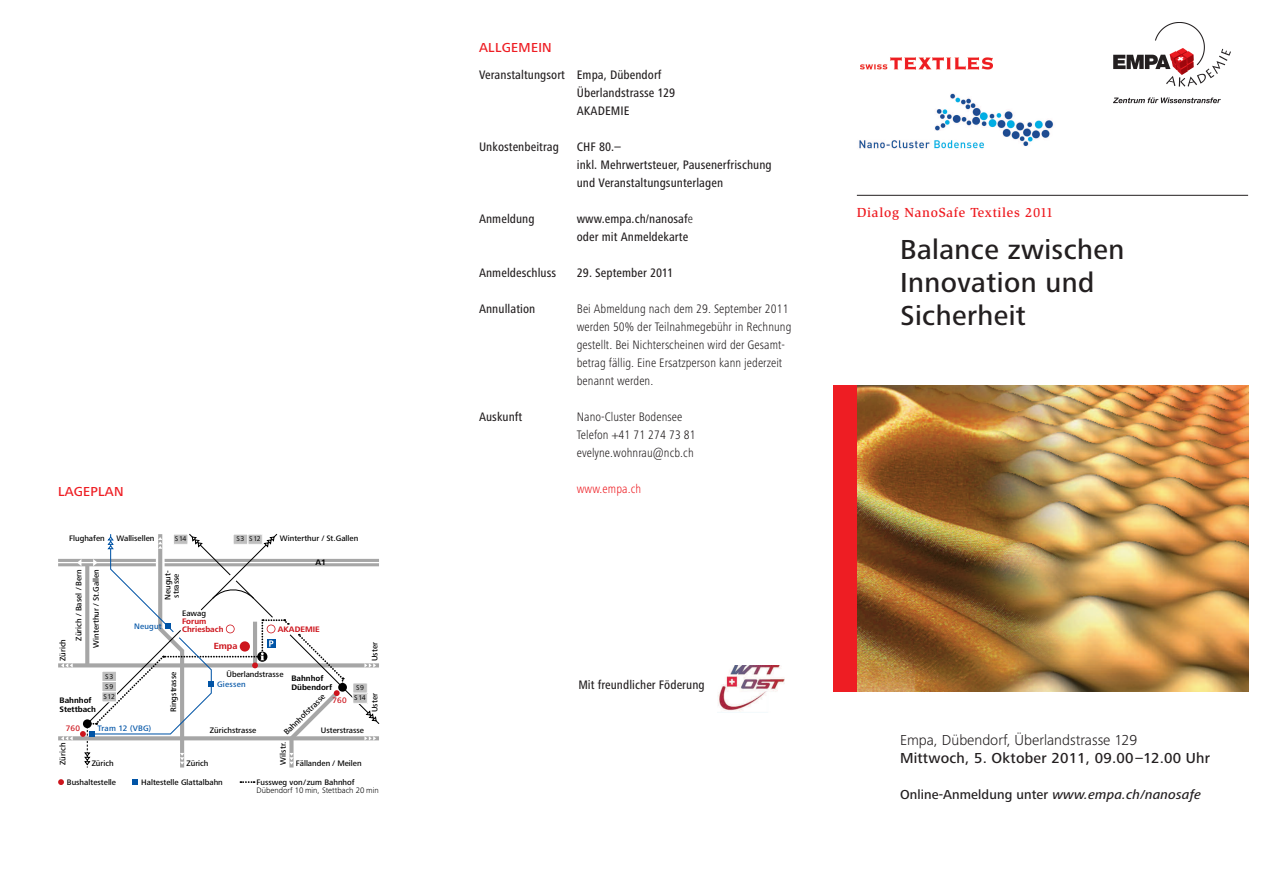
<style>
.page{position:relative;width:1263px;height:893px;background:#fff}
.page>*{position:absolute;margin:0;border:0;box-sizing:border-box;transform-origin:0 0}
.t1{font:500 28.5px/33px "Frutiger Next Pro";letter-spacing:.015em;color:#231f20}
.t2{font:500 15px "Frutiger Next Pro";letter-spacing:.015em;color:#231f20}
.t3{font:300 15px "Frutiger Next Pro";color:#231f20}
.t4{font:500 13.5px "Frutiger Next Pro";letter-spacing:.01em;color:#231f20}
.t5{font:500 13.5px "Slimbach Std";letter-spacing:.05em;color:#ee1d23}
.t6{font:500 13.5px "Frutiger Next Pro";letter-spacing:.025em;color:#ee1d23}
.t7{font:500 condensed 12.75px/18px "Frutiger Next Pro";letter-spacing:.005em;color:#231f20}
.t8{font:300 condensed 12.75px/18px "Frutiger Next Pro";letter-spacing:.005em;color:#231f20}
.t9{font:300 condensed 12.75px "Frutiger Next Pro";letter-spacing:.005em;color:#ee1d23}
.t10{font:700 9.3px "Frutiger Next Pro";color:#cd151d}
.t11{font:500 8.25px/8.2px "Frutiger Next Pro";color:#000}
.t12{font:700 8.25px/8.2px "Frutiger Next Pro";color:#000}
.t13{font:300 8.25px "Frutiger Next Pro";color:#000}
.t14{font:500 8.25px "Frutiger Next Pro";letter-spacing:.025em;color:#0154a6}
.t15{font:700 8.25px/8.2px "Frutiger Next Pro";color:#cd151d}
.t16{font:500 8.25px "Frutiger Next Pro";letter-spacing:.025em;color:#cd151d}
.t17{font:7.2px "Frutiger Next Pro";letter-spacing:.1em;color:#000}
.s1{color:#fff}
.s2{font-weight:300}
.s3{font-style:italic}
</style>
<div class="page">
<img style="left:1114px;top:22px;width:117px;height:82px">
<img style="left:857px;top:385px;width:391px;height:306px">
<div style="left:833px;top:385px;width:24px;height:306px;background:#ee1d23"></div>
<hr style="left:857px;top:195px;width:391px;height:1px;background:#231f20">
<hr style="left:58px;top:559px;width:98px;height:3px;background:#a6a6a6">
<hr style="left:58px;top:563px;width:98px;height:3px;background:#a6a6a6">
<svg style="left:58px;top:663px;width:3px;height:4px"></svg>
<svg style="left:58px;top:736px;width:3px;height:4px"></svg>
<svg style="left:58px;top:779px;width:6px;height:6px"></svg>
<svg style="left:240px;top:781px;width:15px;height:2px"></svg>
<svg style="left:133px;top:779px;width:5px;height:6px"></svg>
<svg style="left:61px;top:534px;width:319px;height:234px"></svg>
<img style="left:861px;top:58px;width:132px;height:11px">
<img style="left:859px;top:93px;width:195px;height:56px">
<img style="left:718px;top:666px;width:67px;height:46px">
<h3 class="t6" style="left:58px;top:487px;width:67px">LAGEPLAN</h3>
<p class="t11" style="left:69px;top:535px;width:37px">Flughafen</p>
<p class="t11" style="left:280px;top:535px;width:80px">Winterthur / St.Gallen</p>
<p class="t11" style="left:116px;top:535px;width:40px">Wallisellen</p>
<p class="t17" style="left:175px;top:537px;width:13px">S14</p>
<p class="t17" style="left:249px;top:537px;width:13px">S12</p>
<p class="t17" style="left:236px;top:537px;width:10px">S3</p>
<p class="t12" style="left:315px;top:559px;width:12px">A1</p>
<p class="t11" style="left:93px;top:648px;width:80px;rotate:-90deg">Winterthur / St.Gallen</p>
<p class="t11" style="left:75px;top:640px;width:73px;rotate:-90deg">Zürich / Basel / Bern</p>
<p class="t11" style="left:164px;top:600px;width:31px;rotate:-90deg">Neugut&shy;strasse<span class="s1">-</span></p>
<p class="t11" style="left:182px;top:610px;width:26px">Eawag</p>
<p class="t15" style="left:182px;top:618px;width:43px">Forum<br>Chriesbach</p>
<p class="t15" style="left:278px;top:626px;width:43px">AKADEMIE</p>
<p class="t14" style="left:134px;top:623px;width:29px">Neugut</p>
<p class="t11" style="left:59px;top:661px;width:24px;rotate:-90deg">Zürich</p>
<p class="t11" style="left:372px;top:661px;width:20px;rotate:-90deg">Uster</p>
<p class="t11" style="left:372px;top:712px;width:20px;rotate:-90deg">Uster</p>
<p class="t10" style="left:214px;top:643px;width:25px">Empa</p>
<p class="t11" style="left:226px;top:671px;width:59px">Überlandstrasse</p>
<p class="t11" style="left:170px;top:712px;width:42px;rotate:-90deg">Ringstrasse</p>
<p class="t17" style="left:105px;top:674px;width:10px">S3</p>
<p class="t12" style="left:291px;top:675px;width:42px">Bahnhof<br>Dübendorf</p>
<p class="t14" style="left:217px;top:682px;width:30px">Giessen</p>
<p class="t17" style="left:105px;top:684px;width:10px">S9</p>
<p class="t17" style="left:356px;top:685px;width:10px">S9</p>
<p class="t11" style="left:283px;top:731px;width:56px;rotate:-45deg">Bahnhofstrasse</p>
<p class="t17" style="left:103px;top:694px;width:13px">S12</p>
<p class="t17" style="left:354px;top:696px;width:13px">S14</p>
<p class="t12" style="left:60px;top:697px;width:38px">Bahnhof<br>Stettbach</p>
<p class="t16" style="left:332px;top:698px;width:16px">760</p>
<p class="t14" style="left:98px;top:725px;width:55px">Tram 12 (VBG)</p>
<p class="t16" style="left:66px;top:725px;width:16px">760</p>
<p class="t11" style="left:210px;top:726px;width:48px">Zürichstrasse</p>
<p class="t11" style="left:321px;top:726px;width:45px">Usterstrasse</p>
<p class="t11" style="left:59px;top:765px;width:24px;rotate:-90deg">Zürich</p>
<p class="t11" style="left:280px;top:765px;width:24px;rotate:-90deg">Wilstr.</p>
<p class="t11" style="left:92px;top:760px;width:24px">Zürich</p>
<p class="t11" style="left:186px;top:760px;width:24px">Zürich</p>
<p class="t11" style="left:296px;top:760px;width:67px">Fällanden / Meilen</p>
<p class="t11" style="left:67px;top:779px;width:51px">Bushaltestelle</p>
<p class="t11" style="left:256px;top:779px;width:100px">Fussweg von/zum Bahnhof</p>
<p class="t13" style="left:256px;top:788px;width:124px">Dübendorf 10 min, Stettbach 20 min</p>
<p class="t11" style="left:141px;top:779px;width:83px">Haltestelle Glattalbahn</p>
<h3 class="t6" style="left:479px;top:43px;width:74px">ALLGEMEIN</h3>
<h3 class="t7" style="left:577px;top:67px;width:100px;text-indent:-98px">Veranstaltungsort Empa, Dübendorf<br>Überlandstrasse 129<br>AKADEMIE</h3>
<h3 class="t7" style="left:479px;top:139px;width:81px">Unkostenbeitrag</h3>
<h3 class="t7" style="left:577px;top:139px;width:196px">CHF 80.–<br>inkl. Mehrwertsteuer, Pausenerfrischung und Veranstaltungsunterlagen</h3>
<h3 class="t7" style="left:479px;top:211px;width:57px">Anmeldung</h3>
<h3 class="t7" style="left:577px;top:211px;width:118px">www.empa.ch/nanosaf<span class="s2">e </span>oder mit Anmeldekarte</h3>
<h3 class="t7" style="left:479px;top:265px;width:79px">Anmeldeschluss</h3>
<h3 class="t7" style="left:577px;top:265px;width:98px">29. September 2011</h3>
<h3 class="t7" style="left:479px;top:301px;width:58px">Annullation</h3>
<h3 class="t8" style="left:577px;top:301px;width:216px">Bei Abmeldung nach dem 29. September 2011 werden 50% der Teilnahmegebühr in Rechnung gestellt. Bei Nichterscheinen wird der Gesamt&shy;betrag fällig. Eine Ersatzperson kann jederzeit benannt werden.</h3>
<h3 class="t7" style="left:479px;top:409px;width:45px">Auskunft</h3>
<h3 class="t8" style="left:577px;top:409px;width:120px">Nano-Cluster Bodensee<br>Telefon +41 71 274 73 81 evelyne.wohnrau@ncb.ch</h3>
<h3 class="t9" style="left:577px;top:485px;width:66px">www.empa.ch</h3>
<h3 class="t5" style="left:857px;top:208px;width:198px">Dialog NanoSafe Textiles 2011</h3>
<h1 class="t1" style="left:900px;top:236px;width:226px">Balance zwischen<br>Innovation und<br>Sicherheit</h1>
<h3 class="t7" style="left:578px;top:677px;width:128px">Mit freundlicher Föderung</h3>
<h2 class="t3" style="left:900px;top:735px;width:239px">Empa, Dübendorf, Überlandstrasse 129</h2>
<h2 class="t2" style="left:900px;top:753px;width:312px">Mittwoch, 5. Oktober 2011, 09.00–12.00 Uhr</h2>
<h3 class="t4" style="left:900px;top:790px;width:303px">Online-Anmeldung unter <span class="s3">www.empa.ch/nanosafe</span></h3>
</div>
